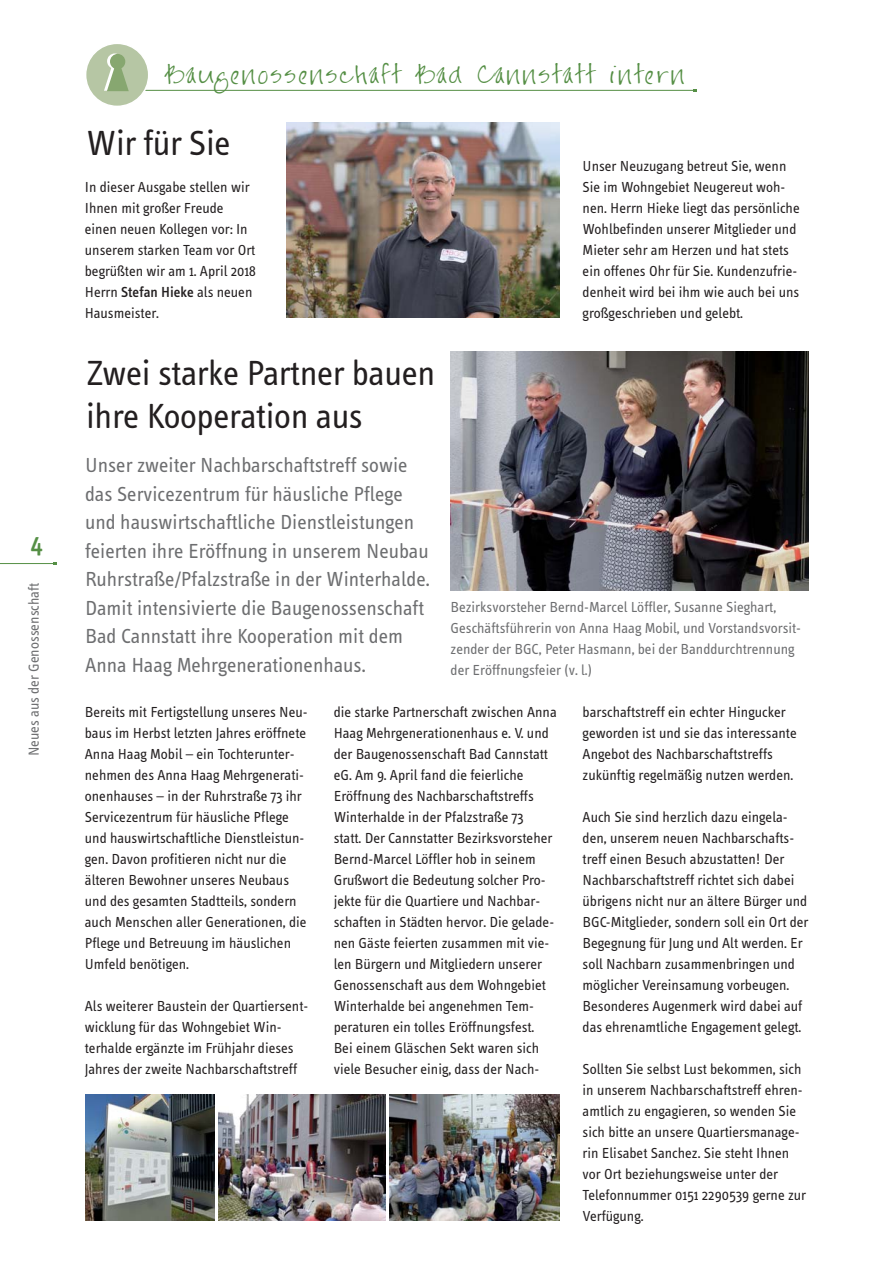
<style>
.page{position:relative;width:893px;height:1263px;background:#fff}
.page>*{position:absolute;margin:0;border:0;box-sizing:border-box;transform-origin:0 0}
.t1{font:36px/43.2px "Info Text";letter-spacing:-.01em;color:#231f20}
.t2{font:500 27px "Info Text";color:#558f45}
.t3{font:21px/28.5px "Info Text";color:#6d6e70}
.t4{font:21px "FG Jayne Print";letter-spacing:.1em;color:#558f45}
.t5{font:15px/21px "Info Text";color:#231f20}
.t6{font:15px/21px "Info Text";color:#6d6e70}
.s1{font-weight:500}
</style>
<div class="page">
<hr style="left:0;top:563px;width:55px;height:1px;background:#558f45">
<hr style="left:121px;top:90px;width:573px;height:1px;background:#558f45">
<div style="left:86px;top:43px;width:63px;height:63px;background:#b6c6a4;border-radius:50%"></div>
<div style="left:85px;top:43px;width:64px;height:64px;border:2px solid #fff;border-radius:50%"></div>
<svg style="left:104px;top:53px;width:25px;height:38px"></svg>
<img style="left:287px;top:123px;width:272px;height:195px">
<img style="left:451px;top:351px;width:357px;height:239px">
<img style="left:85px;top:1095px;width:129px;height:126px">
<img style="left:219px;top:1095px;width:167px;height:126px">
<img style="left:390px;top:1095px;width:169px;height:126px">
<h2 class="t2" style="left:30px;top:533px;width:14px">4</h2>
<p class="t6" style="left:24px;top:756px;width:175px;rotate:-90deg">Neues aus der Genossenschaft</p>
<h3 class="t4" style="left:166px;top:66px;width:520px">Baugenossenschaft Bad Cannstatt intern</h3>
<h1 class="t1" style="left:86px;top:124px;width:146px">Wir für Sie</h1>
<p class="t5" style="left:85px;top:177px;width:173px">In dieser Ausgabe stellen wir<br>Ihnen mit großer Freude einen neuen Kollegen vor: In unserem starken Team vor Ort begrüßten wir am 1. April 2018<br>Herrn <span class="s1">Stefan Hieke</span> als neuen<br>Hausmeister.</p>
<p class="t5" style="left:582px;top:156px;width:219px">Unser Neuzugang betreut Sie, wenn Sie im Wohngebiet Neugereut woh&shy;nen. Herrn Hieke liegt das persönliche Wohlbefinden unserer Mitglieder und Mieter sehr am Herzen und hat stets ein offenes Ohr für Sie. Kundenzufrie&shy;denheit wird bei ihm wie auch bei uns großgeschrieben und gelebt.</p>
<h1 class="t1" style="left:86px;top:355px;width:350px">Zwei starke Partner bauen ihre Kooperation aus</h1>
<p class="t3" style="left:85px;top:453px;width:346px">Unser zweiter Nachbarschaftstreff sowie das Servicezentrum für häusliche Pflege und hauswirtschaftliche Dienstleistungen feierten ihre Eröffnung in unserem Neubau Ruhrstraße/Pfalzstraße in der Winterhalde.<br>Damit intensivierte die Baugenossenschaft Bad Cannstatt ihre Kooperation mit dem Anna Haag Mehrgenerationenhaus.</p>
<p class="t5" style="left:334px;top:702px;width:224px">die starke Partnerschaft zwischen Anna Haag Mehrgenerationenhaus e. V. und der Baugenossenschaft Bad Cannstatt eG. Am 9. April fand die feierliche Eröffnung des Nachbarschaftstreffs Winterhalde in der Pfalzstraße 73<br>statt. Der Cannstatter Bezirksvorsteher Bernd-Marcel Löffler hob in seinem Grußwort die Bedeutung solcher Pro&shy;jekte für die Quartiere und Nachbar&shy;schaften in Städten hervor. Die gelade&shy;nen Gäste feierten zusammen mit vie&shy;len Bürgern und Mitgliedern unserer Genossenschaft aus dem Wohngebiet Winterhalde bei angenehmen Tem&shy;peraturen ein tolles Eröffnungsfest.<br>Bei einem Gläschen Sekt waren sich viele Besucher einig, dass der Nach-</p>
<p class="t5" style="left:582px;top:702px;width:215px">barschaftstreff ein echter Hingucker geworden ist und sie das interessante Angebot des Nachbarschaftstreffs zukünftig regelmäßig nutzen werden.</p>
<p class="t6" style="left:450px;top:597px;width:352px">Bezirksvorsteher Bernd-Marcel Löffler, Susanne Sieghart, Geschäftsführerin von Anna Haag Mobil, und Vorstandsvorsit&shy;zender der BGC, Peter Hasmann, bei der Banddurchtrennung der Eröffnungsfeier (v. l.)</p>
<p class="t5" style="left:85px;top:702px;width:224px">Bereits mit Fertigstellung unseres Neu&shy;baus im Herbst letzten Jahres eröffnete Anna Haag Mobil – ein Tochterunter&shy;nehmen des Anna Haag Mehrgenerati&shy;onenhauses – in der Ruhrstraße 73 ihr Servicezentrum für häusliche Pflege und hauswirtschaftliche Dienstleistun&shy;gen. Davon profitieren nicht nur die älteren Bewohner unseres Neubaus und des gesamten Stadtteils, sondern auch Menschen aller Generationen, die Pflege und Betreuung im häuslichen Umfeld benötigen.</p>
<p class="t5" style="left:85px;top:996px;width:225px">Als weiterer Baustein der Quartiersent&shy;wicklung für das Wohngebiet Win&shy;terhalde ergänzte im Frühjahr dieses Jahres der zweite Nachbarschaftstreff</p>
<p class="t5" style="left:582px;top:807px;width:227px">Auch Sie sind herzlich dazu eingela&shy;den, unserem neuen Nachbarschafts&shy;treff einen Besuch abzustatten! Der Nachbarschaftstreff richtet sich dabei übrigens nicht nur an ältere Bürger und BGC-Mitglieder, sondern soll ein Ort der Begegnung für Jung und Alt werden. Er soll Nachbarn zusammenbringen und möglicher Vereinsamung vorbeugen.<br>Besonderes Augenmerk wird dabei auf das ehrenamtliche Engagement gelegt.</p>
<p class="t5" style="left:582px;top:1059px;width:225px">Sollten Sie selbst Lust bekommen, sich in unserem Nachbarschaftstreff ehren&shy;amtlich zu engagieren, so wenden Sie sich bitte an unsere Quartiersmanage&shy;rin Elisabet Sanchez. Sie steht Ihnen vor Ort beziehungsweise unter der Telefonnummer 0151 2290539 gerne zur Verfügung.</p>
</div>
